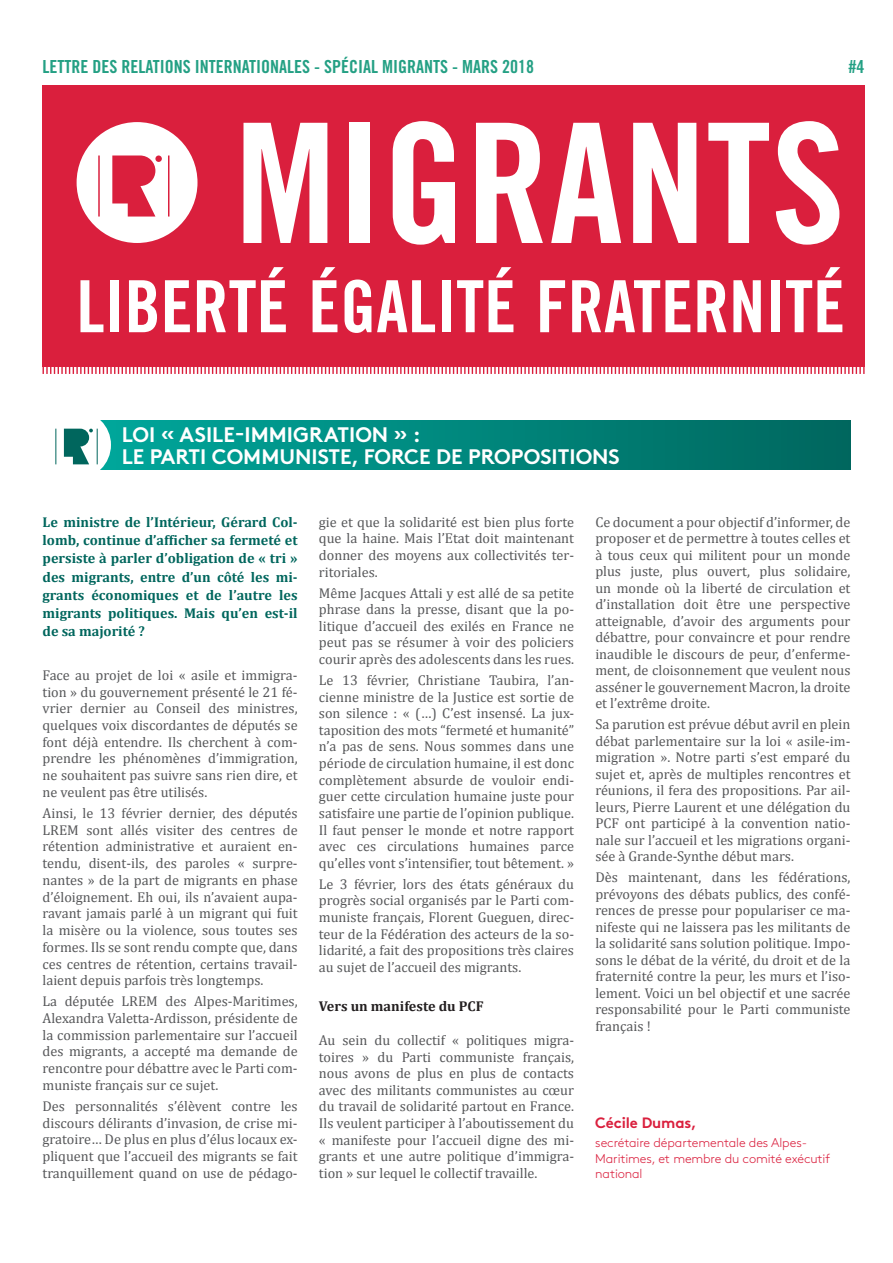
<style>
.page{position:relative;width:893px;height:1263px;background:#fff}
.page>*{position:absolute;margin:0;border:0;box-sizing:border-box;transform-origin:0 0}
.t1{font:166.5px "Trade Gothic Bold Cond Twenty";color:#fff}
.t2{font:72px "Trade Gothic Bold Cond Twenty";color:#fff}
.t3{font:700 21px/22.5px "Brown Pro";color:#fff}
.t4{font:18px "Trade Gothic Bold Cond Twenty";color:#24a084}
.t5{font:700 15px "Brown Pro";letter-spacing:-.01em;color:#da1f3d}
.t6{font:14.25px/16.6px "Cambria";color:#57585a;text-align:justify}
.t7{font:700 14.25px/18.3px "Cambria";color:#00665d;text-align:justify}
.t8{font:700 14.25px "Cambria";color:#231f20}
.t9{font:300 12.9px/15.3px "Brown Pro";letter-spacing:-.01em;color:#da1f3d}
</style>
<div class="page">
<svg style="left:42px;top:365px;width:823px;height:9px"></svg>
<div style="left:43px;top:85px;width:822px;height:281px;background:#da1f3d"></div>
<div style="left:77px;top:122px;width:120px;height:121px;background:#fff;border-radius:50%"></div>
<div style="left:155px;top:155px;width:7px;height:7px;background:#da1f3d;border-radius:50%"></div>
<svg style="left:112px;top:155px;width:43px;height:62px"></svg>
<hr style="left:168px;top:155px;width:1px;height:62px;background:#da1f3d">
<hr style="left:98px;top:155px;width:2px;height:62px;background:#da1f3d">
<div style="left:73px;top:420px;width:777px;height:50px;background:linear-gradient(to right,#00a99d,#00675e)"></div>
<div style="left:43px;top:411px;width:68px;height:68px;background:#fff;border-radius:50%"></div>
<svg style="left:64px;top:429px;width:29px;height:35px"></svg>
<hr style="left:97px;top:429px;width:1px;height:35px;background:#00665d">
<hr style="left:56px;top:429px;width:1px;height:35px;background:#00665d">
<p class="t4" style="left:43px;top:56px;width:493px">LETTRE DES RELATIONS INTERNATIONALES - SPÉCIAL MIGRANTS - MARS 2018</p>
<p class="t4" style="left:849px;top:56px;width:17px">#4</p>
<h1 class="t1" style="left:235px;top:82px;width:612px">MIGRANTS</h1>
<h2 class="t2" style="left:77px;top:263px;width:770px">LIBERTÉ ÉGALITÉ FRATERNITÉ</h2>
<h3 class="t3" style="left:122px;top:421px;width:500px">LOI « ASILE-IMMIGRATION » :<br>LE PARTI COMMUNISTE, FORCE DE PROPOSITIONS</h3>
<p class="t7" style="left:43px;top:512px;width:257px">Le ministre de l’Intérieur, Gérard Col&shy;lomb, continue d’afficher sa fermeté et persiste à parler d’obligation de « tri » des migrants, entre d’un côté les mi&shy;grants économiques et de l’autre les migrants politiques. Mais qu’en est-il de sa majorité ?</p>
<p class="t6" style="left:43px;top:666px;width:257px">Face au projet de loi « asile et immigra&shy;tion » du gouvernement présenté le 21 fé&shy;vrier dernier au Conseil des ministres, quelques voix discordantes de députés se font déjà entendre. Ils cherchent à com&shy;prendre les phénomènes d’immigration, ne souhaitent pas suivre sans rien dire, et ne veulent pas être utilisés.</p>
<p class="t6" style="left:43px;top:805px;width:257px">Ainsi, le 13 février dernier, des députés LREM sont allés visiter des centres de rétention administrative et auraient en&shy;tendu, disent-ils, des paroles « surpre&shy;nantes » de la part de migrants en phase d’éloignement. Eh oui, ils n’avaient aupa&shy;ravant jamais parlé à un migrant qui fuit la misère ou la violence, sous toutes ses formes. Ils se sont rendu compte que, dans ces centres de rétention, certains travail&shy;laient depuis parfois très longtemps.</p>
<p class="t6" style="left:43px;top:993px;width:257px">La députée LREM des Alpes-Maritimes, Alexandra Valetta-Ardisson, présidente de la commission parlementaire sur l’accueil des migrants, a accepté ma demande de rencontre pour débattre avec le Parti com&shy;muniste français sur ce sujet.</p>
<p class="t6" style="left:43px;top:1097px;width:257px">Des personnalités s’élèvent contre les discours délirants d’invasion, de crise mi&shy;gratoire… De plus en plus d’élus locaux ex&shy;pliquent que l’accueil des migrants se fait tranquillement quand on use de pédago-</p>
<p class="t6" style="left:319px;top:513px;width:257px">gie et que la solidarité est bien plus forte que la haine. Mais l’Etat doit maintenant donner des moyens aux collectivités ter&shy;ritoriales.</p>
<p class="t6" style="left:319px;top:584px;width:257px">Même Jacques Attali y est allé de sa petite phrase dans la presse, disant que la po&shy;litique d’accueil des exilés en France ne peut pas se résumer à voir des policiers courir après des adolescents dans les rues.</p>
<p class="t6" style="left:319px;top:672px;width:257px">Le 13 février, Christiane Taubira, l’an&shy;cienne ministre de la Justice est sortie de son silence : « (…) C’est insensé. La jux&shy;taposition des mots “fermeté et humanité” n’a pas de sens. Nous sommes dans une période de circulation humaine, il est donc complètement absurde de vouloir endi&shy;guer cette circulation humaine juste pour satisfaire une partie de l’opinion publique.<br>Il faut penser le monde et notre rapport avec ces circulations humaines parce qu’elles vont s’intensifier, tout bêtement. »</p>
<p class="t6" style="left:319px;top:875px;width:257px">Le 3 février, lors des états généraux du progrès social organisés par le Parti com&shy;muniste français, Florent Gueguen, direc&shy;teur de la Fédération des acteurs de la so&shy;lidarité, a fait des propositions très claires au sujet de l’accueil des migrants.</p>
<p class="t8" style="left:319px;top:996px;width:166px">Vers un manifeste du PCF</p>
<p class="t6" style="left:319px;top:1032px;width:257px">Au sein du collectif « politiques migra&shy;toires » du Parti communiste français, nous avons de plus en plus de contacts avec des militants communistes au cœur du travail de solidarité partout en France.<br>Ils veulent participer à l’aboutissement du « manifeste pour l’accueil digne des mi&shy;grants et une autre politique d’immigra&shy;tion » sur lequel le collectif travaille.</p>
<p class="t6" style="left:595px;top:514px;width:257px">Ce document a pour objectif d’informer, de proposer et de permettre à toutes celles et à tous ceux qui militent pour un monde plus juste, plus ouvert, plus solidaire, un monde où la liberté de circulation et d’installation doit être une perspective atteignable, d’avoir des arguments pour débattre, pour convaincre et pour rendre inaudible le discours de peur, d’enferme&shy;ment, de cloisonnement que veulent nous asséner le gouvernement Macron, la droite et l’extrême droite.</p>
<p class="t6" style="left:595px;top:716px;width:257px">Sa parution est prévue début avril en plein débat parlementaire sur la loi « asile-im&shy;migration ». Notre parti s’est emparé du sujet et, après de multiples rencontres et réunions, il fera des propositions. Par ail&shy;leurs, Pierre Laurent et une délégation du PCF ont participé à la convention natio&shy;nale sur l’accueil et les migrations organi&shy;sée à Grande-Synthe début mars.</p>
<p class="t6" style="left:595px;top:869px;width:257px">Dès maintenant, dans les fédérations, prévoyons des débats publics, des confé&shy;rences de presse pour populariser ce ma&shy;nifeste qui ne laissera pas les militants de la solidarité sans solution politique. Impo&shy;sons le débat de la vérité, du droit et de la fraternité contre la peur, les murs et l’iso&shy;lement. Voici un bel objectif et une sacrée responsabilité pour le Parti communiste français !</p>
<p class="t5" style="left:595px;top:1110px;width:103px">Cécile Dumas,</p>
<p class="t9" style="left:595px;top:1134px;width:236px">secrétaire départementale des Alpes-<br>Maritimes, et membre du comité exécutif national</p>
</div>
